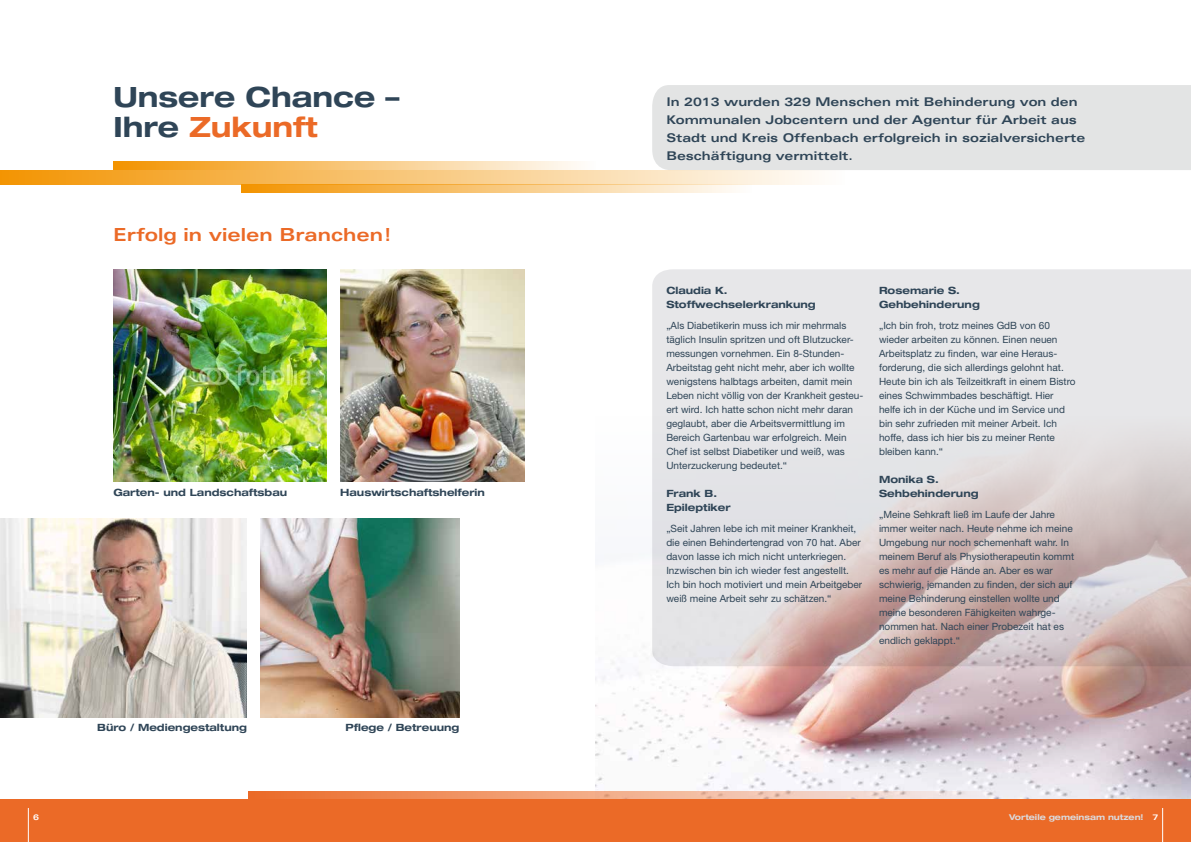
<style>
.page{position:relative;width:1191px;height:842px;background:#fff}
.page>*{position:absolute;margin:0;border:0;box-sizing:border-box;transform-origin:0 0}
.t1{font:700 expanded 28px/30px "Helvetica Neue";color:#2f4557}
.t2{font:700 expanded 18px "Univers";color:#eb6a27}
.t3{font:700 expanded 12px/18px "Univers";color:#2f4557}
.t4{font:10px/14px "Helvetica Neue";color:#2f4557}
.t5{font:700 expanded 10px/14px "Helvetica Neue";color:#2f4557}
.t6{font:700 expanded 8px "Helvetica Neue";color:#dbdbde}
.t7{font:700 expanded 8px "Univers";color:#fff}
.s1{color:#eb6a27}
.s2{font-family:"Univers";color:#fff}
</style>
<div class="page">
<img style="left:595px;top:646px;width:596px;height:153px">
<svg style="left:652px;top:269px;width:539px;height:397px;background:#ddd6d7"></svg>
<img style="left:113px;top:269px;width:213px;height:213px">
<div style="left:0;top:799px;width:1191px;height:43px;background:#eb6a27"></div>
<svg style="left:248px;top:791px;width:751px;height:8px;background:#efad8e"></svg>
<hr style="left:28px;top:808px;width:1px;height:34px;background:#fff">
<hr style="left:1162px;top:808px;width:1px;height:34px;background:#fff">
<img style="left:0;top:519px;width:247px;height:198px">
<div style="left:652px;top:85px;width:539px;height:85px;background:#e3e4e4"></div>
<svg style="left:0;top:170px;width:825px;height:14px;background:#f8c77c"></svg>
<svg style="left:113px;top:162px;width:466px;height:8px;background:#f8c679"></svg>
<svg style="left:241px;top:184px;width:510px;height:9px;background:#f8c679"></svg>
<img style="left:261px;top:519px;width:198px;height:198px">
<img style="left:340px;top:269px;width:184px;height:213px">
<h1 class="t1" style="left:113px;top:81px;width:288px">Unsere Chance –<br>Ihre <span class="s1">Zukunft</span></h1>
<p class="t3" style="left:666px;top:93px;width:420px">In 2013 wurden 329 Menschen mit Behinderung von den Kommunalen Jobcentern und der Agentur für Arbeit aus Stadt und Kreis Offenbach erfolgreich in sozialversicherte Beschäftigung vermittelt.</p>
<h2 class="t2" style="left:113px;top:225px;width:281px">Erfolg in vielen Branchen!</h2>
<p class="t5" style="left:113px;top:485px;width:175px">Garten- und Landschaftsbau</p>
<p class="t5" style="left:340px;top:485px;width:146px">Hauswirtschaftshelferin</p>
<p class="t5" style="left:97px;top:720px;width:151px">Büro / Mediengestaltung</p>
<p class="t5" style="left:345px;top:720px;width:115px">Pflege / Betreuung</p>
<p class="t5" style="left:666px;top:283px;width:151px">Claudia K.<br>Stoffwechselerkrankung</p>
<p class="t4" style="left:666px;top:318px;width:198px">„Als Diabetikerin muss ich mir mehrmals täglich Insulin spritzen und oft Blutzucker&shy;messungen vornehmen. Ein 8-Stunden-Arbeitstag geht nicht mehr, aber ich wollte wenigstens halbtags arbeiten, damit mein Leben nicht völlig von der Krankheit gesteu&shy;ert wird. Ich hatte schon nicht mehr daran geglaubt, aber die Arbeitsvermittlung im Bereich Gartenbau war erfolgreich. Mein Chef ist selbst Diabetiker und weiß, was Unterzuckerung bedeutet.“</p>
<p class="t5" style="left:666px;top:486px;width:66px">Frank B.<br>Epileptiker</p>
<p class="t4" style="left:666px;top:521px;width:197px">„Seit Jahren lebe ich mit meiner Krankheit, die einen Behindertengrad von 70 hat. Aber davon lasse ich mich nicht unterkriegen.<br>Inzwischen bin ich wieder fest angestellt.<br>Ich bin hoch motiviert und mein Arbeitgeber weiß meine Arbeit sehr zu schätzen.“</p>
<p class="t5" style="left:879px;top:283px;width:102px">Rosemarie S.<br>Gehbehinderung</p>
<p class="t4" style="left:879px;top:318px;width:198px">„Ich bin froh, trotz meines GdB von 60 wieder arbeiten zu können. Einen neuen Arbeitsplatz zu finden, war eine Heraus&shy;forderung, die sich allerdings gelohnt hat.<br>Heute bin ich als Teilzeitkraft in einem Bistro eines Schwimmbades beschäftigt. Hier helfe ich in der Küche und im Service und bin sehr zufrieden mit meiner Arbeit. Ich hoffe, dass ich hier bis zu meiner Rente bleiben kann.“</p>
<p class="t5" style="left:879px;top:472px;width:101px">Monika S.<br>Sehbehinderung</p>
<p class="t4" style="left:879px;top:507px;width:197px">„Meine Sehkraft ließ im Laufe der Jahre immer weiter nach. Heute nehme ich meine Umgebung nur noch schemenhaft wahr. In meinem Beruf als Physiotherapeutin kommt es mehr auf die Hände an. Aber es war schwierig, jemanden zu finden, der sich auf meine Behinderung einstellen wollte und meine besonderen Fähigkeiten wahrge&shy;nommen hat. Nach einer Probezeit hat es endlich geklappt.“</p>
<p class="t7" style="left:33px;top:813px;width:7px">6</p>
<p class="t6" style="left:1009px;top:812px;width:151px">Vorteile gemeinsam nutzen! <span class="s2">7</span></p>
</div>
